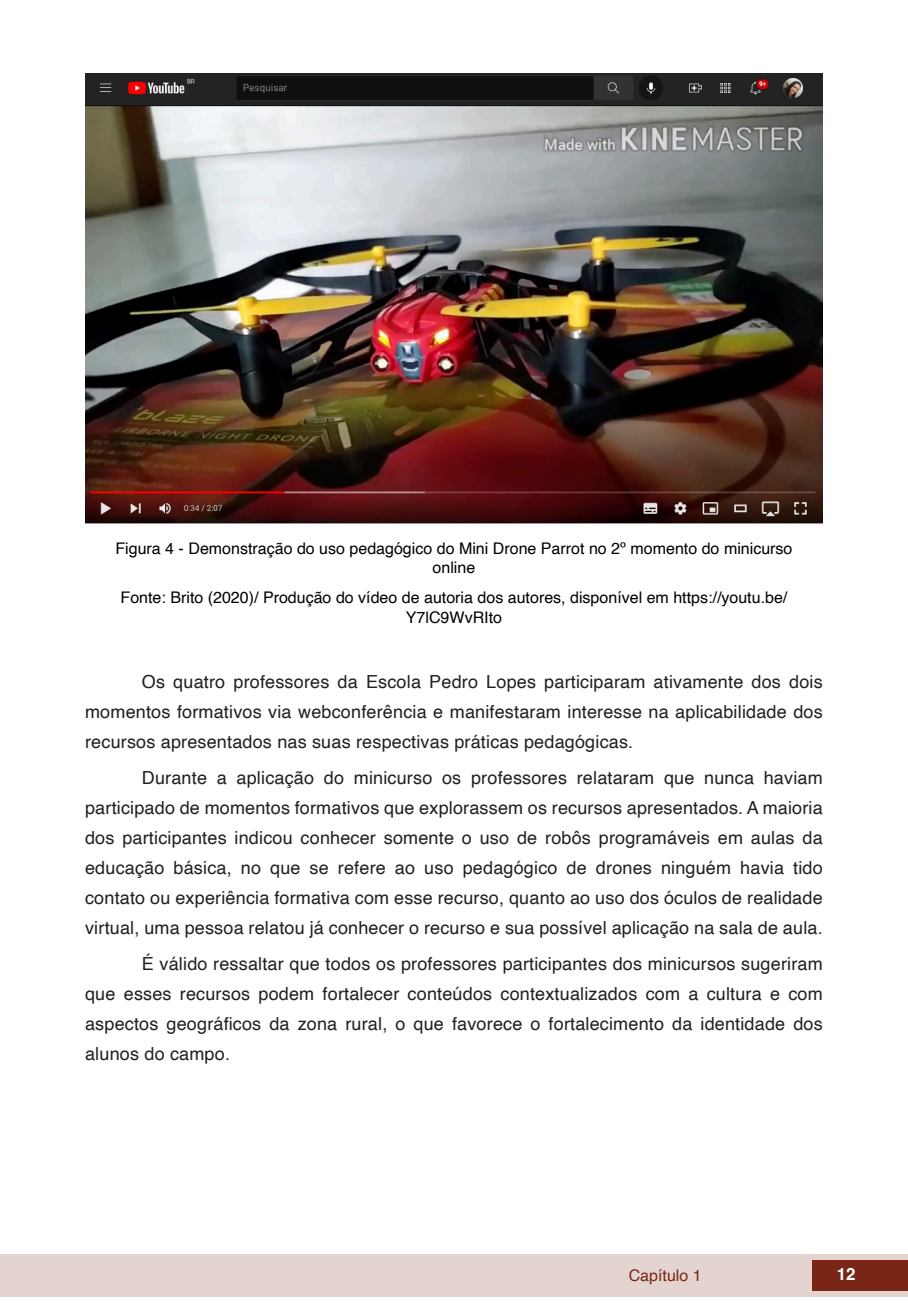
<style>
.page{position:relative;width:908px;height:1304px;background:#fff}
.page>*{position:absolute;margin:0;border:0;box-sizing:border-box;transform-origin:0 0}
.txt{font:18px/30px "Helvetica";letter-spacing:.01em;color:#231f20;text-align:justify}
.t1{font:700 16.8px "Helvetica";color:#fff}
.imagens_graf_tab{font:16px/19.2px "Helvetica";color:#000;text-align:center}
.t2{font:16px "Helvetica";color:#7a2616}
</style>
<div class="page">
<div style="left:0;top:1254px;width:906px;height:43px;background:#e4d4d0"></div>
<div style="left:812px;top:1261px;width:95px;height:30px;background:#7a2616"></div>
<img style="left:86px;top:74px;width:735px;height:449px">
<p class="imagens_graf_tab" style="left:115px;top:539px;width:678px">Figura 4 - Demonstração do uso pedagógico do Mini Drone Parrot no 2º momento do minicurso online</p>
<p class="imagens_graf_tab" style="left:120px;top:589px;width:668px">Fonte: Brito (2020)/ Produção do vídeo de autoria dos autores, disponível em https://youtu.be/<br>Y7lC9WvRIto</p>
<p class="txt" style="left:85px;top:668px;width:738px;text-indent:57px">Os quatro professores da Escola Pedro Lopes participaram ativamente dos dois momentos formativos via webconferência e manifestaram interesse na aplicabilidade dos recursos apresentados nas suas respectivas práticas pedagógicas.</p>
<p class="txt" style="left:85px;top:763px;width:738px;text-indent:57px">Durante a aplicação do minicurso os professores relataram que nunca haviam participado de momentos formativos que explorassem os recursos apresentados. A maioria dos participantes indicou conhecer somente o uso de robôs programáveis em aulas da educação básica, no que se refere ao uso pedagógico de drones ninguém havia tido contato ou experiência formativa com esse recurso, quanto ao uso dos óculos de realidade virtual, uma pessoa relatou já conhecer o recurso e sua possível aplicação na sala de aula.</p>
<p class="txt" style="left:85px;top:949px;width:738px;text-indent:57px">É válido ressaltar que todos os professores participantes dos minicursos sugeriram que esses recursos podem fortalecer conteúdos contextualizados com a cultura e com aspectos geográficos da zona rural, o que favorece o fortalecimento da identidade dos alunos do campo.</p>
<p class="t2" style="left:628px;top:1263px;width:74px">Capítulo 1</p>
<p class="t1" style="left:836px;top:1264px;width:20px">12</p>
</div>
